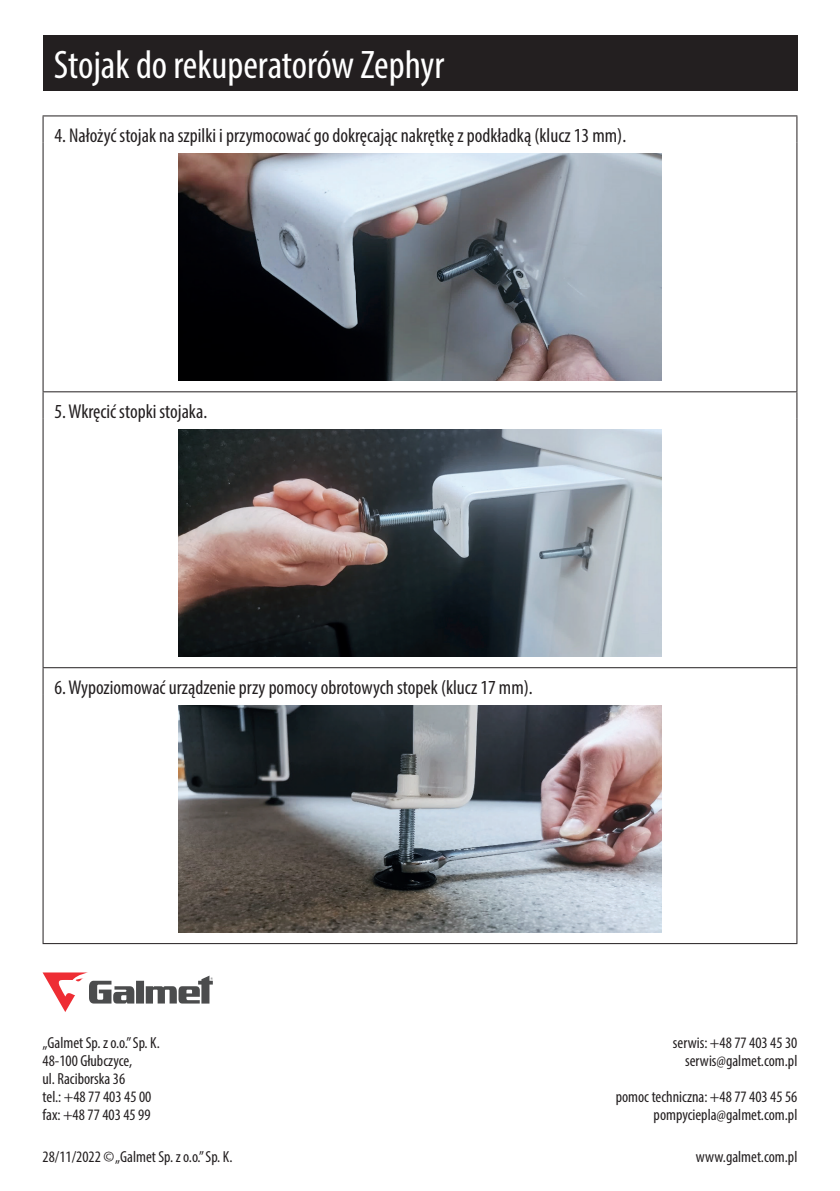
<style>
.page{position:relative;width:840px;height:1191px;background:#fff}
.page>*{position:absolute;margin:0;border:0;box-sizing:border-box;transform-origin:0 0}
.t1{font:condensed 40px "Myriad Pro";color:#fff}
.t2{font:condensed 20px "Myriad Pro";color:#231f20}
.t3{font:condensed 16px/18px "Myriad Pro";color:#231f20;text-align:right}
</style>
<div class="page">
<div style="left:43px;top:35px;width:754px;height:56px;background:#231f20"></div>
<svg style="left:43px;top:116px;width:1px;height:26px"></svg>
<svg style="left:796px;top:116px;width:1px;height:26px"></svg>
<hr style="left:43px;top:142px;width:1px;height:249px;background:#231f20">
<svg style="left:43px;top:392px;width:1px;height:26px"></svg>
<svg style="left:796px;top:392px;width:1px;height:26px"></svg>
<hr style="left:43px;top:418px;width:1px;height:249px;background:#231f20">
<svg style="left:43px;top:668px;width:1px;height:26px"></svg>
<svg style="left:796px;top:668px;width:1px;height:26px"></svg>
<hr style="left:43px;top:694px;width:1px;height:249px;background:#231f20">
<hr style="left:43px;top:943px;width:754px;height:1px;background:#231f20">
<hr style="left:796px;top:142px;width:1px;height:249px;background:#231f20">
<hr style="left:796px;top:418px;width:1px;height:249px;background:#231f20">
<hr style="left:796px;top:694px;width:1px;height:249px;background:#231f20">
<hr style="left:43px;top:115px;width:754px;height:1px;background:#231f20">
<hr style="left:43px;top:391px;width:754px;height:1px;background:#231f20">
<hr style="left:43px;top:667px;width:754px;height:1px;background:#231f20">
<img style="left:179px;top:154px;width:481px;height:226px">
<img style="left:179px;top:429px;width:481px;height:227px">
<img style="left:179px;top:705px;width:481px;height:227px">
<svg style="left:43px;top:972px;width:170px;height:40px"></svg>
<h1 class="t1" style="left:54px;top:41px;width:391px">Stojak do rekuperatorów Zephyr</h1>
<p class="t2" style="left:54px;top:124px;width:573px">4. Nałożyć stojak na szpilki i przymocować go dokręcając nakrętkę z podkładką (klucz 13 mm).</p>
<p class="t2" style="left:54px;top:399px;width:154px">5. Wkręcić stopki stojaka.</p>
<p class="t2" style="left:54px;top:675px;width:479px">6. Wypoziomować urządzenie przy pomocy obrotowych stopek (klucz 17 mm).</p>
<p class="t3" style="left:43px;top:1033px;width:119px;text-align:left">„Galmet Sp. z o.o.” Sp. K.<br>48-100 Głubczyce,<br>ul. Raciborska 36<br>tel.: +48 77 403 45 00 fax: +48 77 403 45 99</p>
<p class="t3" style="left:672px;top:1033px;width:126px">serwis: +48 77 403 45 30 serwis@galmet.com.pl</p>
<p class="t3" style="left:615px;top:1087px;width:183px">pomoc techniczna: +48 77 403 45 56 pompyciepla@galmet.com.pl</p>
<p class="t3" style="left:43px;top:1147px;width:191px">28/11/2022 © „Galmet Sp. z o.o.” Sp. K.</p>
<p class="t3" style="left:695px;top:1147px;width:103px">www.galmet.com.pl</p>
</div>
